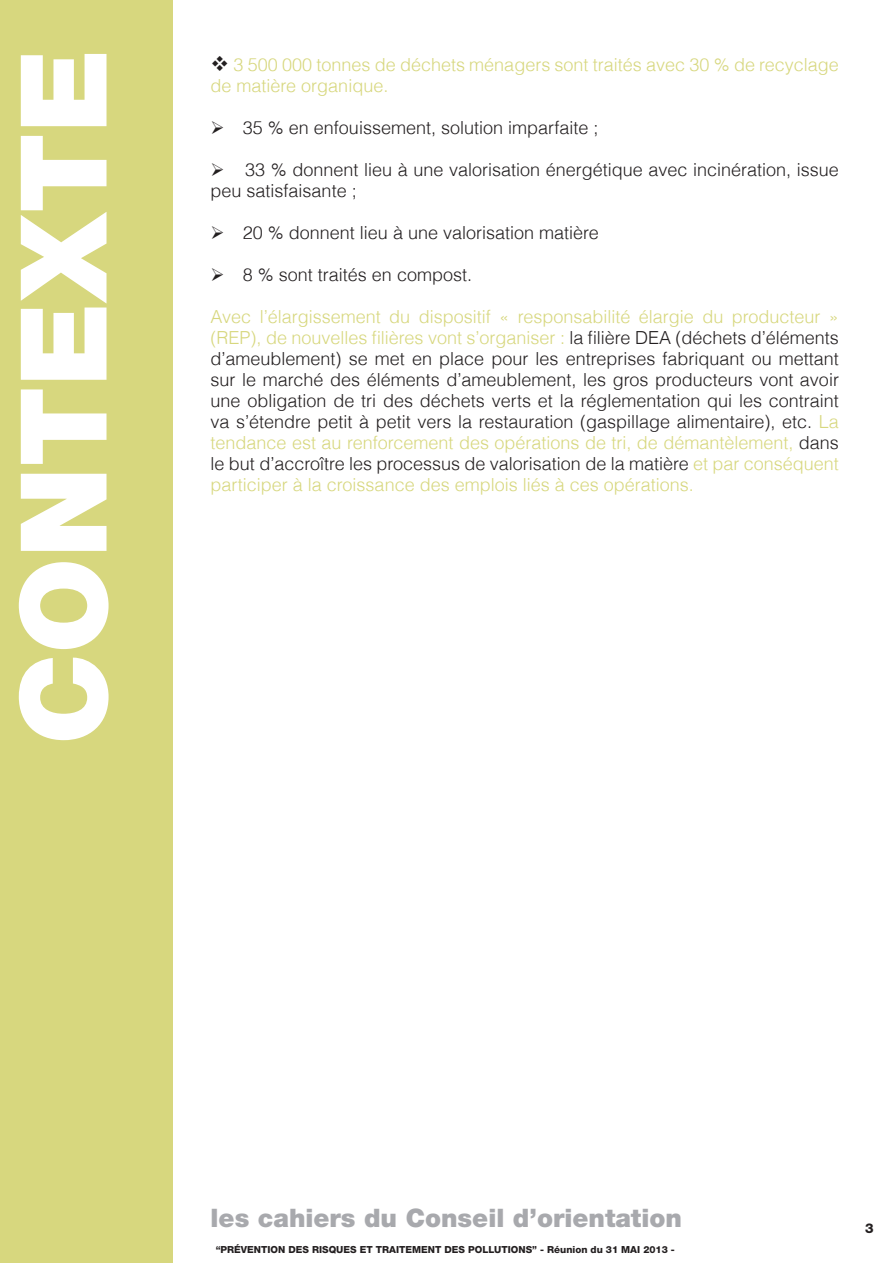
<style>
.page{position:relative;width:893px;height:1263px;background:#fff}
.page>*{position:absolute;margin:0;border:0;box-sizing:border-box;transform-origin:0 0}
.t1{font:900 120px "Helvetica Neue LT Std";color:#fff}
.t2{font:900 25.5px "Helvetica Neue LT Std";color:#a8a9ad}
.t3{font:300 18px/21px "Helvetica";color:#231f20}
.t4{font:300 18px/21px "Helvetica";color:#d7d77e}
.t5{font:800 13.5px "Helvetica Neue LT Std";color:#231f20}
.t6{font:800 9.75px "Helvetica Neue LT Std";color:#231f20}
.s1{color:#231f20}
.s2{color:#d7d77e}
</style>
<div class="page">
<div style="left:0;top:0;width:172px;height:1263px;background:#d7d77e"></div>
<p class="t1" style="left:-8px;top:744px;width:697px;rotate:-90deg">CONTEXTE</p>
<p class="t4" style="left:211px;top:54px;width:630px"><span class="s1">❖</span> 3 500 000 tonnes de déchets ménagers sont traités avec 30 % de recyclage de matière organique.</p>
<p class="t3" style="left:211px;top:117px;width:389px">➢ 35 % en enfouissement, solution imparfaite ;</p>
<p class="t3" style="left:211px;top:159px;width:630px">➢ 33 % donnent lieu à une valorisation énergétique avec incinération, issue peu satisfaisante ;</p>
<p class="t3" style="left:211px;top:222px;width:390px">➢ 20 % donnent lieu à une valorisation matière</p>
<p class="t3" style="left:211px;top:264px;width:263px">➢ 8 % sont traités en compost.</p>
<p class="t3" style="left:211px;top:306px;width:630px;text-align:justify"><span class="s2">Avec l’élargissement du dispositif « responsabilité élargie du producteur » (REP), de nouvelles filières vont s’organiser :</span> la filière DEA (déchets d’éléments d’ameublement) se met en place pour les entreprises fabriquant ou mettant sur le marché des éléments d’ameublement, les gros producteurs vont avoir une obligation de tri des déchets verts et la réglementation qui les contraint va s’étendre petit à petit vers la restauration (gaspillage alimentaire), etc. <span class="s2">La tendance est au renforcement des opérations de tri, de démantèlement,</span> dans le but d’accroître les processus de valorisation de la matière <span class="s2">et par conséquent participer à la croissance des emplois liés à ces opérations.</span></p>
<h2 class="t2" style="left:211px;top:1202px;width:473px">les cahiers du Conseil d’orientation</h2>
<p class="t6" style="left:216px;top:1244px;width:461px">“PRÉVENTION DES RISQUES ET TRAITEMENT DES POLLUTIONS” - Réunion du 31 MAI 2013 -</p>
<p class="t5" style="left:865px;top:1220px;width:10px">3</p>
</div>
